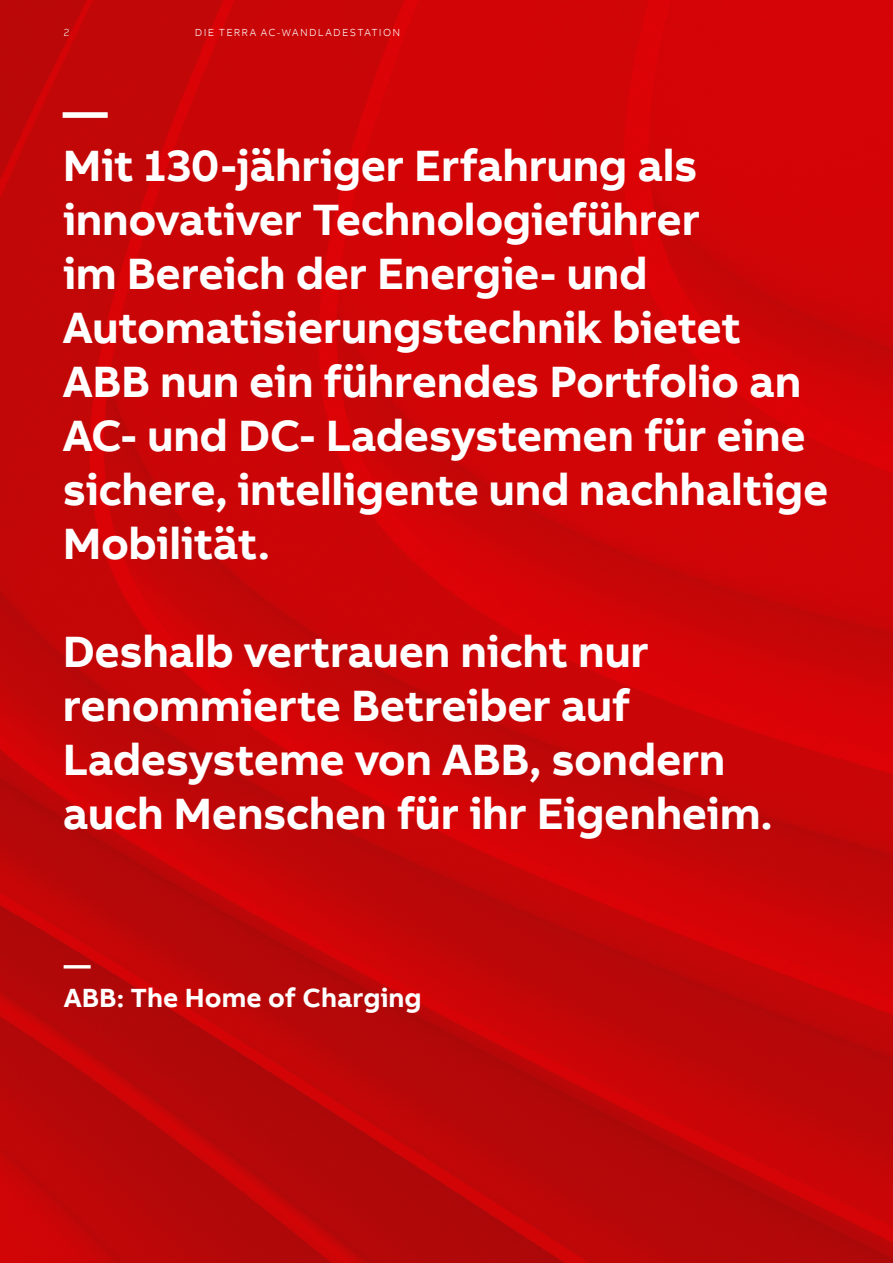
<style>
.page{position:relative;width:893px;height:1263px;background:#fff}
.page>*{position:absolute;margin:0;border:0;box-sizing:border-box;transform-origin:0 0}
.Introduction_Copy_30{font:700 45px/54px "AB Bvoice";letter-spacing:-.01em;color:#fff}
.t1{font:700 27px/32.4px "AB Bvoice";color:#fff}
.Header_Information_7{font:300 10.5px "AB Bvoice";letter-spacing:.12em;color:#fff}
.Page_Number_Left_7pt{font:300 10.5px "AB Bvoice";color:#fff}
</style>
<div class="page">
<img style="left:0;top:0;width:893px;height:1263px">
<p class="Page_Number_Left_7pt" style="left:64px;top:26px;width:7px">2</p>
<p class="Header_Information_7" style="left:195px;top:26px;width:207px">DIE TERRA AC-WANDLADESTATION</p>
<p class="Introduction_Copy_30" style="left:63px;top:85px;width:46px">—</p>
<p class="Introduction_Copy_30" style="left:63px;top:139px;width:767px">Mit 130-jähriger Erfahrung als innovativer Technologieführer<br>im Bereich der Energie- und<br>Automatisierungstechnik bietet<br>ABB nun ein führendes Portfolio an<br>AC- und DC- Ladesystemen für eine sichere, intelligente und nachhaltige<br>Mobilität.</p>
<p class="Introduction_Copy_30" style="left:63px;top:625px;width:712px">Deshalb vertrauen nicht nur renommierte Betreiber auf<br>Ladesysteme von ABB, sondern auch Menschen für ihr Eigenheim.</p>
<p class="t1" style="left:64px;top:949px;width:359px">—<br>ABB: The Home of Charging</p>
</div>
